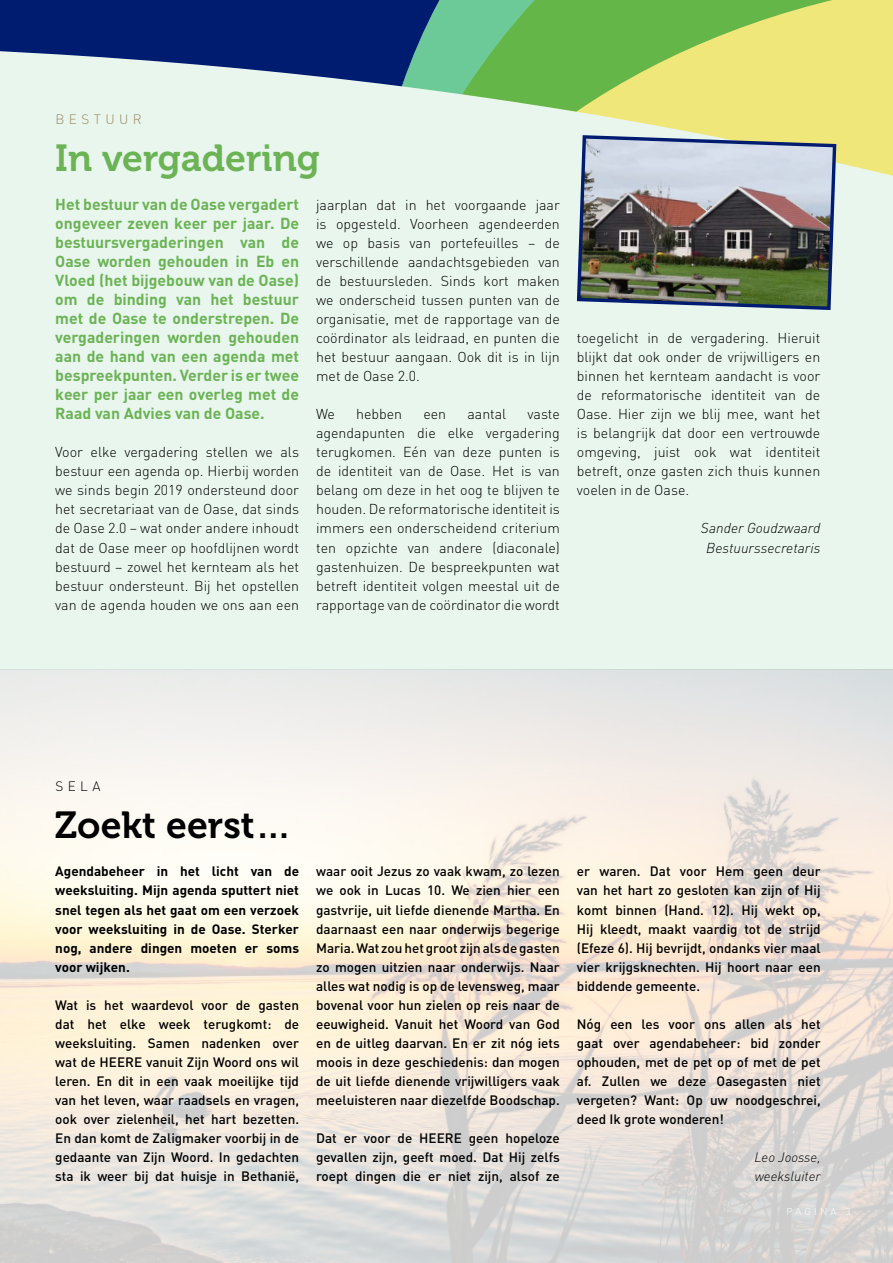
<style>
.page{position:relative;width:893px;height:1263px;background:#fff}
.page>*{position:absolute;margin:0;border:0;box-sizing:border-box;transform-origin:0 0}
.plat_1{font:37.5px "Museo 700";color:#6bb355}
.plat_1-2{font:37.5px "Museo 700";color:#000}
.plat_1-3{font:700 15.75px/19px "DIN Pro";color:#6bb355;text-align:justify}
.plat_1-4{font:300 14.25px/19px "DIN Pro";color:#000;text-align:justify}
.plat_1-5{font:italic 300 14.25px "DIN";color:#000}
.plat_1-6{font:500 13.5px/19px "DIN Pro";color:#000;text-align:justify}
.plat_1-7{font:700 13.5px/19px "DIN Pro";color:#000;text-align:justify}
.plat_1-8{font:italic 300 13.5px "DIN";color:#000}
.plat_1-9{font:300 13.5px "DIN Pro";letter-spacing:.33em;color:#9b8b62}
.plat_1-10{font:300 13.5px "DIN Pro";color:#000}
.plat_1-11{font:300 9.9px "DIN Pro";letter-spacing:.33em;color:#fefefe}
</style>
<div class="page">
<div style="left:0;top:0;width:893px;height:670px;background:#e9f6ee"></div>
<svg style="left:402px;top:86px;width:60px;height:9px"></svg>
<svg style="left:0;top:0;width:462px;height:86px;fill:#001c71"></svg>
<svg style="left:462px;top:0;width:431px;height:176px;fill:#e9e77b"></svg>
<img style="left:0;top:670px;width:893px;height:593px">
<img style="left:575px;top:133px;width:263px;height:177px">
<p class="plat_1-9" style="left:55px;top:110px;width:88px">BESTUUR</p>
<p class="plat_1" style="left:55px;top:138px;width:266px">In vergadering</p>
<p class="plat_1-3" style="left:55px;top:194px;width:245px">Het bestuur van de Oase vergadert ongeveer zeven keer per jaar. De bestuursvergaderingen van de Oase worden gehouden in Eb en Vloed (het bijgebouw van de Oase) om de binding van het bestuur met de Oase te onderstrepen. De vergaderingen worden gehouden aan de hand van een agenda met bespreekpunten. Verder is er twee keer per jaar een overleg met de Raad van Advies van de Oase.</p>
<p class="plat_1-4" style="left:55px;top:442px;width:245px">Voor elke vergadering stellen we als bestuur een agenda op. Hierbij worden we sinds begin 2019 ondersteund door het secretariaat van de Oase, dat sinds de Oase 2.0 – wat onder andere inhoudt dat de Oase meer op hoofdlijnen wordt bestuurd – zowel het kernteam als het bestuur ondersteunt. Bij het opstellen van de agenda houden we ons aan een</p>
<p class="plat_1-4" style="left:316px;top:194px;width:245px">jaarplan dat in het voorgaande jaar is opgesteld. Voorheen agendeerden we op basis van portefeuilles – de verschillende aandachtsgebieden van de bestuursleden. Sinds kort maken we onderscheid tussen punten van de organisatie, met de rapportage van de coördinator als leidraad, en punten die het bestuur aangaan. Ook dit is in lijn met de Oase 2.0.</p>
<p class="plat_1-4" style="left:316px;top:404px;width:20px">We</p>
<p class="plat_1-4" style="left:356px;top:404px;width:48px">hebben</p>
<p class="plat_1-4" style="left:423px;top:404px;width:24px">een</p>
<p class="plat_1-4" style="left:467px;top:404px;width:40px">aantal</p>
<p class="plat_1-4" style="left:316px;top:404px;width:245px;text-indent:211px">vaste agendapunten die elke vergadering terugkomen. Eén van deze punten is de identiteit van de Oase. Het is van belang om deze in het oog te blijven te houden. De reformatorische identiteit is immers een onderscheidend criterium ten opzichte van andere (diaconale) gastenhuizen. De bespreekpunten wat betreft identiteit volgen meestal uit de rapportage van de coördinator die wordt</p>
<p class="plat_1-4" style="left:577px;top:328px;width:245px">toegelicht in de vergadering. Hieruit blijkt dat ook onder de vrijwilligers en binnen het kernteam aandacht is voor de reformatorische identiteit van de Oase. Hier zijn we blij mee, want het is belangrijk dat door een vertrouwde omgeving, juist ook wat identiteit betreft, onze gasten zich thuis kunnen voelen in de Oase.</p>
<p class="plat_1-5" style="left:701px;top:520px;width:121px">Sander Goudzwaard</p>
<p class="plat_1-5" style="left:706px;top:539px;width:116px">Bestuurssecretaris</p>
<p class="plat_1-10" style="left:55px;top:777px;width:47px">SELA</p>
<p class="plat_1-2" style="left:55px;top:804px;width:238px">Zoekt eerst…</p>
<p class="plat_1-7" style="left:55px;top:861px;width:245px">Agendabeheer in het licht van de weeksluiting. Mijn agenda sputtert niet snel tegen als het gaat om een verzoek voor weeksluiting in de Oase. Sterker nog, andere dingen moeten er soms voor wijken.</p>
<p class="plat_1-6" style="left:55px;top:995px;width:245px">Wat is het waardevol voor de gasten dat het elke week terugkomt: de weeksluiting. Samen nadenken over wat de HEERE vanuit Zijn Woord ons wil leren. En dit in een vaak moeilijke tijd van het leven, waar raadsels en vragen, ook over zielenheil, het hart bezetten.<br>En dan komt de Zaligmaker voorbij in de gedaante van Zijn Woord. In gedachten sta ik weer bij dat huisje in Bethanië,</p>
<p class="plat_1-6" style="left:316px;top:861px;width:245px">waar ooit Jezus zo vaak kwam, zo lezen we ook in Lucas 10. We zien hier een gastvrije, uit liefde dienende Martha. En daarnaast een naar onderwijs begerige Maria. Wat zou het groot zijn als de gasten zo mogen uitzien naar onderwijs. Naar alles wat nodig is op de levensweg, maar bovenal voor hun zielen op reis naar de eeuwigheid. Vanuit het Woord van God en de uitleg daarvan. En er zit nóg iets moois in deze geschiedenis: dan mogen de uit liefde dienende vrijwilligers vaak meeluisteren naar diezelfde Boodschap.</p>
<p class="plat_1-6" style="left:316px;top:1128px;width:245px">Dat er voor de HEERE geen hopeloze gevallen zijn, geeft moed. Dat Hij zelfs roept dingen die er niet zijn, alsof ze</p>
<p class="plat_1-6" style="left:577px;top:861px;width:245px">er waren. Dat voor Hem geen deur van het hart zo gesloten kan zijn of Hij komt binnen (Hand. 12). Hij wekt op, Hij kleedt, maakt vaardig tot de strijd (Efeze 6). Hij bevrijdt, ondanks vier maal vier krijgsknechten. Hij hoort naar een biddende gemeente.</p>
<p class="plat_1-6" style="left:577px;top:1014px;width:245px">Nóg een les voor ons allen als het gaat over agendabeheer: bid zonder ophouden, met de pet op of met de pet af. Zullen we deze Oasegasten niet vergeten? Want: Op uw noodgeschrei, deed Ik grote wonderen!</p>
<p class="plat_1-8" style="left:754px;top:1149px;width:68px">Leo Joosse,</p>
<p class="plat_1-8" style="left:755px;top:1168px;width:68px">weeksluiter</p>
<p class="plat_1-11" style="left:786px;top:1205px;width:65px">PAGINA 3</p>
</div>
